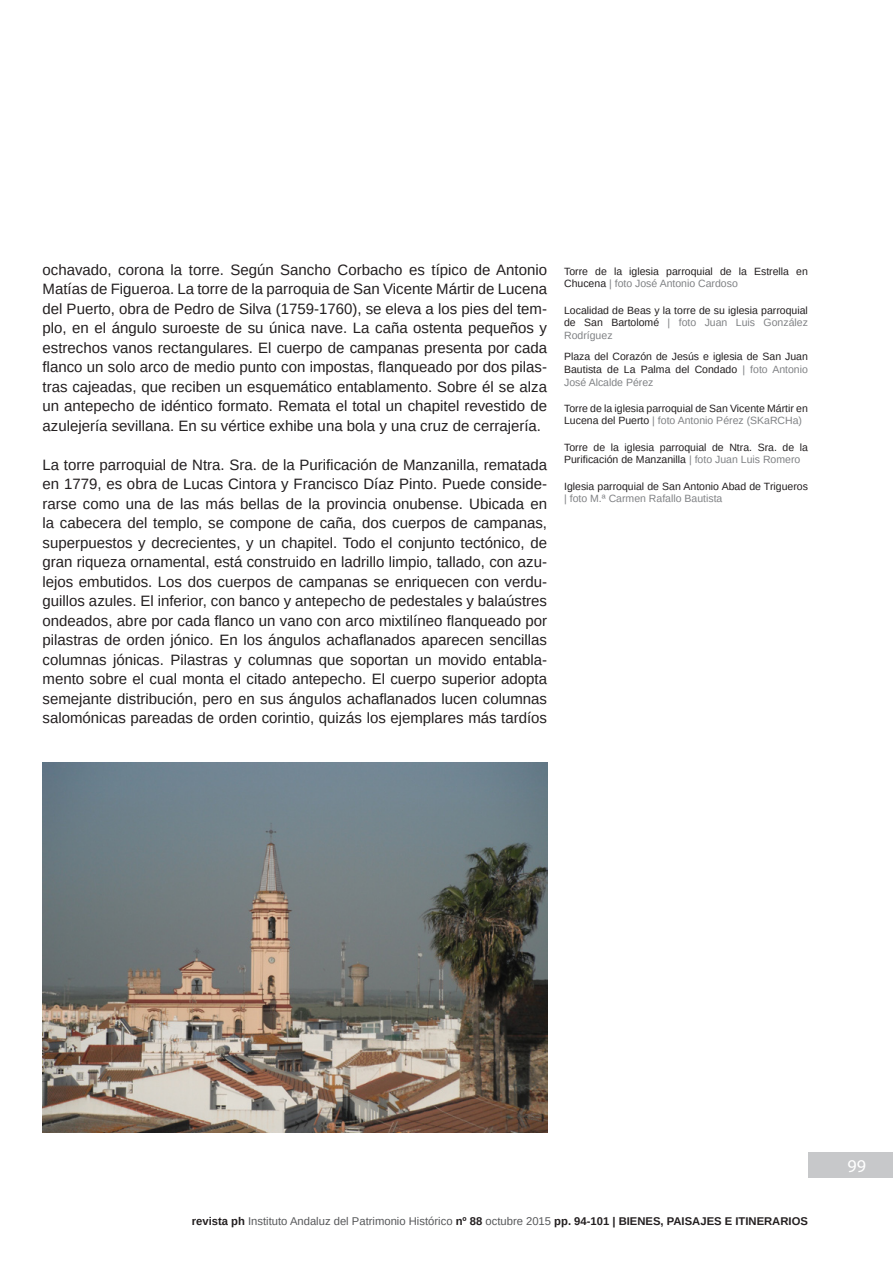
<style>
.page{position:relative;width:893px;height:1263px;background:#fff}
.page>*{position:absolute;margin:0;border:0;box-sizing:border-box;transform-origin:0 0}
.t1{font:18px "Myriad Pro";color:#fff}
.t2{font:15px/19.5px "Arimo";color:#231f20;text-align:justify}
.t3{font:700 11.25px "Arimo";color:#231f20}
.Pie_de_Foto{font:10.5px/12.6px "Arimo";color:#231f20}
.s1{color:#808285}
.s2{font-weight:400;color:#57585a}
</style>
<div class="page">
<div style="left:808px;top:1152px;width:85px;height:26px;background:#c7c8ca"></div>
<img style="left:43px;top:762px;width:504px;height:371px">
<p class="t2" style="left:43px;top:260px;width:506px">ochavado, corona la torre. Según Sancho Corbacho es típico de Antonio Matías de Figueroa. La torre de la parroquia de San Vicente Mártir de Lucena del Puerto, obra de Pedro de Silva (1759-1760), se eleva a los pies del tem&shy;plo, en el ángulo suroeste de su única nave. La caña ostenta pequeños y estrechos vanos rectangulares. El cuerpo de campanas presenta por cada flanco un solo arco de medio punto con impostas, flanqueado por dos pilas&shy;tras cajeadas, que reciben un esquemático entablamento. Sobre él se alza un antepecho de idéntico formato. Remata el total un chapitel revestido de azulejería sevillana. En su vértice exhibe una bola y una cruz de cerrajería.</p>
<p class="t2" style="left:43px;top:455px;width:506px">La torre parroquial de Ntra. Sra. de la Purificación de Manzanilla, rematada en 1779, es obra de Lucas Cintora y Francisco Díaz Pinto. Puede conside&shy;rarse como una de las más bellas de la provincia onubense. Ubicada en la cabecera del templo, se compone de caña, dos cuerpos de campanas, superpuestos y decrecientes, y un chapitel. Todo el conjunto tectónico, de gran riqueza ornamental, está construido en ladrillo limpio, tallado, con azu&shy;lejos embutidos. Los dos cuerpos de campanas se enriquecen con verdu&shy;guillos azules. El inferior, con banco y antepecho de pedestales y balaústres ondeados, abre por cada flanco un vano con arco mixtilíneo flanqueado por pilastras de orden jónico. En los ángulos achaflanados aparecen sencillas columnas jónicas. Pilastras y columnas que soportan un movido entabla&shy;mento sobre el cual monta el citado antepecho. El cuerpo superior adopta semejante distribución, pero en sus ángulos achaflanados lucen columnas salomónicas pareadas de orden corintio, quizás los ejemplares más tardíos</p>
<p class="Pie_de_Foto" style="left:564px;top:265px;width:245px">Torre de la iglesia parroquial de la Estrella en<br>Chucena <span class="s1">| foto José Antonio Cardoso</span></p>
<p class="Pie_de_Foto" style="left:564px;top:304px;width:245px;text-align:justify">Localidad de Beas y la torre de su iglesia parroquial de San Bartolomé <span class="s1">| foto Juan Luis González Rodríguez</span></p>
<p class="Pie_de_Foto" style="left:564px;top:350px;width:245px;text-align:justify">Plaza del Corazón de Jesús e iglesia de San Juan Bautista de La Palma del Condado <span class="s1">| foto Antonio José Alcalde Pérez</span></p>
<p class="Pie_de_Foto" style="left:564px;top:402px;width:245px">Torre de la iglesia parroquial de San Vicente Mártir en<br>Lucena del Puerto <span class="s1">| foto Antonio Pérez (SKaRCHa)</span></p>
<p class="Pie_de_Foto" style="left:564px;top:441px;width:245px">Torre de la iglesia parroquial de Ntra. Sra. de la<br>Purificación de Manzanilla <span class="s1">| foto Juan Luis Romero</span></p>
<p class="Pie_de_Foto" style="left:564px;top:480px;width:245px">Iglesia parroquial de San Antonio Abad de Trigueros <span class="s1">| foto M.ª Carmen Rafallo Bautista</span></p>
<p class="t3" style="left:192px;top:1213px;width:618px">REVISTA PH <span class="s2">Instituto Andaluz del Patrimonio Histórico</span> Nº 88 <span class="s2">octubre 2015</span> PP. 94-101 | BIENES, PAISAJES E ITINERARIOS</p>
<p class="t1" style="left:848px;top:1155px;width:20px">99</p>
</div>
